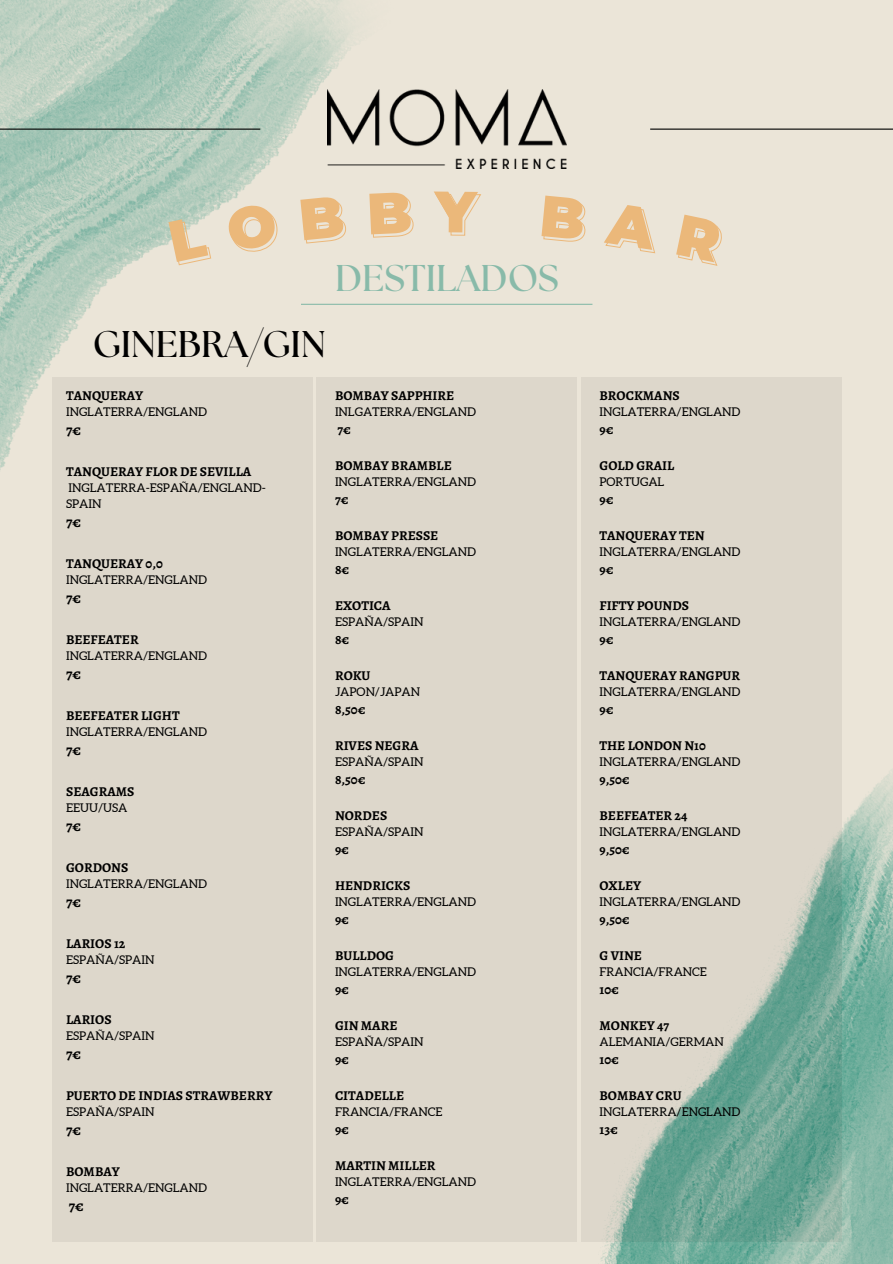
<style>
.page{position:relative;width:893px;height:1264px;background:#fff}
.page>*{position:absolute;margin:0;border:0;box-sizing:border-box;transform-origin:0 0}
.t1{font:700 37.2px "The Seasons";color:#88baa9}
.t2{font:700 37.05px "The Seasons";color:#000}
.t3{font:700 15px "Alegreya";color:#000}
.t4{font:700 13.5px "Alegreya";color:#000}
.t5{font:12px/16px "Aleo";color:#000}
</style>
<div class="page">
<img style="left:0;top:0;width:892px;height:1263px">
<img style="left:327px;top:89px;width:239px;height:79px">
<hr style="left:0;top:129px;width:260px;height:1px;background:#000">
<hr style="left:650px;top:129px;width:242px;height:1px;background:#000">
<hr style="left:301px;top:304px;width:291px;height:1px;background:#88baa9">
<div style="left:316px;top:377px;width:261px;height:864px;background:#ddd7cb"></div>
<div style="left:52px;top:377px;width:260px;height:864px;background:#ddd7cb"></div>
<svg style="left:580px;top:377px;width:261px;height:864px;background:#c6ccbf"></svg>
<svg style="left:168px;top:215px;width:44px;height:51px;background:#dfdccc"></svg>
<svg style="left:225px;top:202px;width:56px;height:53px;background:#eae1d1"></svg>
<svg style="left:300px;top:195px;width:47px;height:49px;background:#ebe0ce"></svg>
<svg style="left:369px;top:191px;width:45px;height:47px;background:#ebe0cd"></svg>
<svg style="left:433px;top:191px;width:49px;height:45px;background:#ebe1d0"></svg>
<svg style="left:541px;top:195px;width:47px;height:49px;background:#ebe0ce"></svg>
<svg style="left:603px;top:202px;width:59px;height:52px;background:#ebe2d2"></svg>
<svg style="left:676px;top:214px;width:51px;height:52px;background:#ebe1d0"></svg>
<p class="t1" style="left:335px;top:261px;width:225px">DESTILADOS</p>
<p class="t2" style="left:93px;top:328px;width:234px">GINEBRA/GIN</p>
<p class="t4" style="left:66px;top:386px;width:79px">TANQUERAY</p>
<p class="t5" style="left:66px;top:404px;width:142px">INGLATERRA/ENGLAND</p>
<p class="t3" style="left:66px;top:420px;width:17px">7€</p>
<p class="t4" style="left:66px;top:462px;width:187px">TANQUERAY FLOR DE SEVILLA</p>
<p class="t5" style="left:66px;top:480px;width:201px">INGLATERRA-ESPAÑA/ENGLAND-<br>SPAIN</p>
<p class="t3" style="left:66px;top:512px;width:17px">7€</p>
<p class="t4" style="left:66px;top:554px;width:98px">TANQUERAY 0,0</p>
<p class="t5" style="left:66px;top:572px;width:142px">INGLATERRA/ENGLAND</p>
<p class="t3" style="left:66px;top:588px;width:17px">7€</p>
<p class="t4" style="left:66px;top:630px;width:74px">BEEFEATER</p>
<p class="t5" style="left:66px;top:648px;width:142px">INGLATERRA/ENGLAND</p>
<p class="t3" style="left:66px;top:664px;width:17px">7€</p>
<p class="t4" style="left:66px;top:706px;width:115px">BEEFEATER LIGHT</p>
<p class="t5" style="left:66px;top:724px;width:142px">INGLATERRA/ENGLAND</p>
<p class="t3" style="left:66px;top:740px;width:17px">7€</p>
<p class="t4" style="left:66px;top:782px;width:70px">SEAGRAMS</p>
<p class="t5" style="left:66px;top:800px;width:63px">EEUU/USA</p>
<p class="t3" style="left:66px;top:816px;width:17px">7€</p>
<p class="t4" style="left:66px;top:858px;width:64px">GORDONS</p>
<p class="t5" style="left:66px;top:876px;width:142px">INGLATERRA/ENGLAND</p>
<p class="t3" style="left:66px;top:892px;width:17px">7€</p>
<p class="t4" style="left:66px;top:934px;width:61px">LARIOS 12</p>
<p class="t5" style="left:66px;top:952px;width:90px">ESPAÑA/SPAIN</p>
<p class="t3" style="left:66px;top:968px;width:17px">7€</p>
<p class="t4" style="left:66px;top:1010px;width:47px">LARIOS</p>
<p class="t5" style="left:66px;top:1028px;width:90px">ESPAÑA/SPAIN</p>
<p class="t3" style="left:66px;top:1044px;width:17px">7€</p>
<p class="t4" style="left:66px;top:1086px;width:208px">PUERTO DE INDIAS STRAWBERRY</p>
<p class="t5" style="left:66px;top:1104px;width:90px">ESPAÑA/SPAIN</p>
<p class="t3" style="left:66px;top:1120px;width:17px">7€</p>
<p class="t4" style="left:66px;top:1162px;width:55px">BOMBAY</p>
<p class="t5" style="left:66px;top:1180px;width:142px">INGLATERRA/ENGLAND</p>
<p class="t3" style="left:69px;top:1196px;width:17px">7€</p>
<p class="t4" style="left:335px;top:386px;width:121px">BOMBAY SAPPHIRE</p>
<p class="t5" style="left:335px;top:404px;width:142px">INLGATERRA/ENGLAND</p>
<p class="t4" style="left:337px;top:420px;width:15px">7€</p>
<p class="t4" style="left:335px;top:456px;width:118px">BOMBAY BRAMBLE</p>
<p class="t5" style="left:335px;top:474px;width:142px">INGLATERRA/ENGLAND</p>
<p class="t4" style="left:335px;top:490px;width:15px">7€</p>
<p class="t4" style="left:335px;top:526px;width:105px">BOMBAY PRESSE</p>
<p class="t5" style="left:335px;top:544px;width:142px">INGLATERRA/ENGLAND</p>
<p class="t4" style="left:335px;top:560px;width:16px">8€</p>
<p class="t4" style="left:335px;top:596px;width:57px">EXOTICA</p>
<p class="t5" style="left:335px;top:614px;width:90px">ESPAÑA/SPAIN</p>
<p class="t4" style="left:335px;top:630px;width:16px">8€</p>
<p class="t4" style="left:335px;top:666px;width:37px">ROKU</p>
<p class="t5" style="left:335px;top:684px;width:87px">JAPON/JAPAN</p>
<p class="t4" style="left:335px;top:700px;width:32px">8,50€</p>
<p class="t4" style="left:335px;top:736px;width:85px">RIVES NEGRA</p>
<p class="t5" style="left:335px;top:754px;width:90px">ESPAÑA/SPAIN</p>
<p class="t4" style="left:335px;top:770px;width:32px">8,50€</p>
<p class="t4" style="left:335px;top:806px;width:54px">NORDES</p>
<p class="t5" style="left:335px;top:824px;width:90px">ESPAÑA/SPAIN</p>
<p class="t4" style="left:335px;top:840px;width:15px">9€</p>
<p class="t4" style="left:335px;top:876px;width:77px">HENDRICKS</p>
<p class="t5" style="left:335px;top:894px;width:142px">INGLATERRA/ENGLAND</p>
<p class="t4" style="left:335px;top:910px;width:15px">9€</p>
<p class="t4" style="left:335px;top:946px;width:60px">BULLDOG</p>
<p class="t5" style="left:335px;top:964px;width:142px">INGLATERRA/ENGLAND</p>
<p class="t4" style="left:335px;top:980px;width:15px">9€</p>
<p class="t4" style="left:335px;top:1016px;width:64px">GIN MARE</p>
<p class="t5" style="left:335px;top:1034px;width:90px">ESPAÑA/SPAIN</p>
<p class="t4" style="left:335px;top:1050px;width:15px">9€</p>
<p class="t4" style="left:335px;top:1086px;width:71px">CITADELLE</p>
<p class="t5" style="left:335px;top:1104px;width:109px">FRANCIA/FRANCE</p>
<p class="t4" style="left:335px;top:1120px;width:15px">9€</p>
<p class="t4" style="left:335px;top:1156px;width:102px">MARTIN MILLER</p>
<p class="t5" style="left:335px;top:1174px;width:142px">INGLATERRA/ENGLAND</p>
<p class="t4" style="left:335px;top:1190px;width:15px">9€</p>
<p class="t4" style="left:599px;top:386px;width:82px">BROCKMANS</p>
<p class="t5" style="left:599px;top:404px;width:142px">INGLATERRA/ENGLAND</p>
<p class="t4" style="left:599px;top:420px;width:15px">9€</p>
<p class="t4" style="left:599px;top:456px;width:76px">GOLD GRAIL</p>
<p class="t5" style="left:599px;top:474px;width:66px">PORTUGAL</p>
<p class="t4" style="left:599px;top:490px;width:15px">9€</p>
<p class="t4" style="left:599px;top:526px;width:107px">TANQUERAY TEN</p>
<p class="t5" style="left:599px;top:544px;width:142px">INGLATERRA/ENGLAND</p>
<p class="t4" style="left:599px;top:560px;width:15px">9€</p>
<p class="t4" style="left:599px;top:596px;width:91px">FIFTY POUNDS</p>
<p class="t5" style="left:599px;top:614px;width:142px">INGLATERRA/ENGLAND</p>
<p class="t4" style="left:599px;top:630px;width:15px">9€</p>
<p class="t4" style="left:599px;top:666px;width:142px">TANQUERAY RANGPUR</p>
<p class="t5" style="left:599px;top:684px;width:142px">INGLATERRA/ENGLAND</p>
<p class="t4" style="left:599px;top:700px;width:15px">9€</p>
<p class="t4" style="left:599px;top:736px;width:108px">THE LONDON N10</p>
<p class="t5" style="left:599px;top:754px;width:142px">INGLATERRA/ENGLAND</p>
<p class="t4" style="left:599px;top:770px;width:32px">9,50€</p>
<p class="t4" style="left:599px;top:806px;width:89px">BEEFEATER 24</p>
<p class="t5" style="left:599px;top:824px;width:142px">INGLATERRA/ENGLAND</p>
<p class="t4" style="left:599px;top:840px;width:32px">9,50€</p>
<p class="t4" style="left:599px;top:876px;width:43px">OXLEY</p>
<p class="t5" style="left:599px;top:894px;width:142px">INGLATERRA/ENGLAND</p>
<p class="t4" style="left:599px;top:910px;width:32px">9,50€</p>
<p class="t4" style="left:599px;top:946px;width:44px">G VINE</p>
<p class="t5" style="left:599px;top:964px;width:109px">FRANCIA/FRANCE</p>
<p class="t4" style="left:599px;top:980px;width:21px">10€</p>
<p class="t4" style="left:599px;top:1016px;width:71px">MONKEY 47</p>
<p class="t5" style="left:599px;top:1034px;width:126px">ALEMANIA/GERMAN</p>
<p class="t4" style="left:599px;top:1050px;width:21px">10€</p>
<p class="t4" style="left:599px;top:1086px;width:84px">BOMBAY CRU</p>
<p class="t5" style="left:599px;top:1104px;width:142px">INGLATERRA/ENGLAND</p>
<p class="t4" style="left:599px;top:1120px;width:20px">13€</p>
</div>
